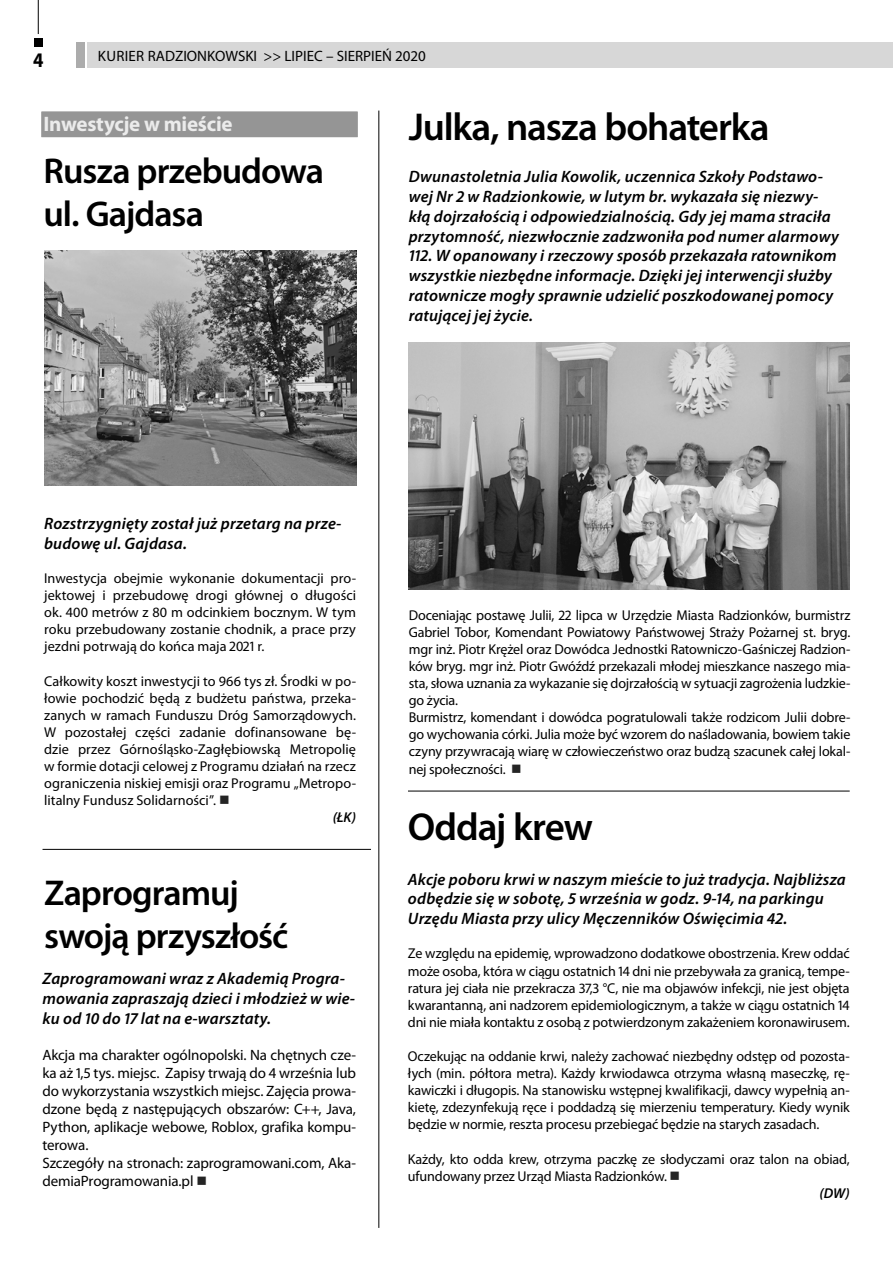
<style>
.page{position:relative;width:893px;height:1263px;background:#fff}
.page>*{position:absolute;margin:0;border:0;box-sizing:border-box;transform-origin:0 0}
.t1{font:600 39px "Myriad Pro";letter-spacing:-.03em;color:#000}
.t2{font:600 36px/43.2px "Myriad Pro";letter-spacing:-.03em;color:#000}
.t3{font:700 21px "Myriad Pro";letter-spacing:-.015em;color:#ebebeb}
.t4{font:700 20.85px "Myriad Pro";color:#000;scale:.9 1}
.t5{font:italic 600 16.5px/19.8px "Myriad Pro";letter-spacing:.01em;color:#000}
.t6{font:15px/18px "Myriad Pro";letter-spacing:-.01em;color:#000}
.t7{font:14.25px/17.1px "Myriad Pro";letter-spacing:-.01em;color:#000;text-align:justify}
.t8{font:italic 600 14.25px "Myriad Pro";color:#000}
.s1{color:#242424}
</style>
<div class="page">
<div style="left:87px;top:43px;width:806px;height:25px;background:#d7d7d7"></div>
<div style="left:77px;top:43px;width:8px;height:25px;background:#acacac"></div>
<hr style="left:38px;top:0;width:1px;height:34px;background:#000">
<div style="left:34px;top:38px;width:9px;height:9px;background:#000"></div>
<div style="left:41px;top:112px;width:317px;height:25px;background:#959595"></div>
<hr style="left:379px;top:111px;width:1px;height:1117px;background:#000">
<hr style="left:408px;top:791px;width:442px;height:1px;background:#000">
<img style="left:409px;top:342px;width:441px;height:248px">
<img style="left:44px;top:251px;width:312px;height:234px">
<hr style="left:43px;top:849px;width:328px;height:1px;background:#000">
<h3 class="t4" style="left:33px;top:46px;width:13px">4</h3>
<p class="t6" style="left:98px;top:47px;width:329px">KURIER RADZIONKOWSKI &gt;&gt; LIPIEC – SIERPIEŃ 2020</p>
<h3 class="t3" style="left:44px;top:110px;width:190px">Inwestycje w mieście</h3>
<h2 class="t2" style="left:44px;top:149px;width:282px">Rusza przebudowa ul. Gajdasa</h2>
<h1 class="t1" style="left:409px;top:102px;width:362px">Julka, nasza bohaterka</h1>
<p class="t5" style="left:409px;top:166px;width:432px">Dwunastoletnia Julia Kowolik, uczennica Szkoły Podstawo&shy;wej Nr 2 w Radzionkowie, w lutym br. wykazała się niezwy&shy;kłą dojrzałością i odpowiedzialnością. Gdy jej mama straciła przytomność, niezwłocznie zadzwoniła pod numer alarmowy 112. W opanowany i rzeczowy sposób przekazała ratownikom wszystkie niezbędne informacje. Dzięki jej interwencji służby ratownicze mogły sprawnie udzielić poszkodowanej pomocy ratującej jej życie.</p>
<p class="t5" style="left:44px;top:513px;width:299px">Rozstrzygnięty został już przetarg na prze&shy;budowę ul. Gajdasa.</p>
<p class="t7" style="left:44px;top:569px;width:313px">Inwestycja obejmie wykonanie dokumentacji pro&shy;jektowej i przebudowę drogi głównej o długości ok. 400 metrów z 80 m odcinkiem bocznym. W tym roku przebudowany zostanie chodnik, a prace przy jezdni potrwają do końca maja 2021 r.</p>
<p class="t7" style="left:44px;top:672px;width:313px">Całkowity koszt inwestycji to 966 tys zł. Środki w po-</p>
<p class="t7" style="left:44px;top:689px;width:313px">łowie pochodzić będą z budżetu państwa, przeka-</p>
<p class="t7" style="left:44px;top:706px;width:313px">zanych w ramach Funduszu Dróg Samorządowych.</p>
<p class="t7" style="left:44px;top:723px;width:313px">W pozostałej części zadanie dofinansowane bę-</p>
<p class="t7" style="left:44px;top:740px;width:313px">dzie przez Górnośląsko-Zagłębiowską Metropolię</p>
<p class="t7" style="left:44px;top:758px;width:313px">w formie dotacji celowej z Programu działań na rzecz</p>
<p class="t7" style="left:44px;top:775px;width:313px">ograniczenia niskiej emisji oraz Programu „Metropo-</p>
<p class="t7" style="left:44px;top:792px;width:187px">litalny Fundusz Solidarności”. <span class="s1">■</span></p>
<p class="t8" style="left:333px;top:809px;width:25px">(ŁK)</p>
<h2 class="t2" style="left:44px;top:870px;width:246px">Zaprogramuj swoją przyszłość</h2>
<p class="t5" style="left:43px;top:968px;width:314px">Zaprogramowani wraz z Akademią Progra&shy;mowania zapraszają dzieci i młodzież w wie&shy;ku od 10 do 17 lat na e-warsztaty.</p>
<p class="t6" style="left:43px;top:1045px;width:315px">Akcja ma charakter ogólnopolski. Na chętnych cze&shy;ka aż 1,5 tys. miejsc. Zapisy trwają do 4 września lub do wykorzystania wszystkich miejsc. Zajęcia prowa&shy;dzone będą z następujących obszarów: C++, Java, Python, aplikacje webowe, Roblox, grafika kompu&shy;terowa.<br>Szczegóły na stronach: zaprogramowani.com, Aka&shy;demiaProgramowania.pl <span class="s1">■</span></p>
<p class="t7" style="left:409px;top:606px;width:443px;text-align:left">Doceniając postawę Julii, 22 lipca w Urzędzie Miasta Radzionków, burmistrz Gabriel Tobor, Komendant Powiatowy Państwowej Straży Pożarnej st. bryg. mgr inż. Piotr Krężel oraz Dowódca Jednostki Ratowniczo-Gaśniczej Radzion&shy;ków bryg. mgr inż. Piotr Gwóźdź przekazali młodej mieszkance naszego mia&shy;sta, słowa uznania za wykazanie się dojrzałością w sytuacji zagrożenia ludzkie&shy;go życia.<br>Burmistrz, komendant i dowódca pogratulowali także rodzicom Julii dobre&shy;go wychowania córki. Julia może być wzorem do naśladowania, bowiem takie czyny przywracają wiarę w człowieczeństwo oraz budzą szacunek całej lokal&shy;nej społeczności. <span class="s1">■</span></p>
<h1 class="t1" style="left:408px;top:802px;width:186px">Oddaj krew</h1>
<p class="t5" style="left:408px;top:869px;width:439px">Akcje poboru krwi w naszym mieście to już tradycja. Najbliższa odbędzie się w sobotę, 5 września w godz. 9-14, na parkingu<br>Urzędu Miasta przy ulicy Męczenników Oświęcimia 42.</p>
<p class="t7" style="left:408px;top:945px;width:443px">Ze względu na epidemię, wprowadzono dodatkowe obostrzenia. Krew oddać może osoba, która w ciągu ostatnich 14 dni nie przebywała za granicą, tempe&shy;ratura jej ciała nie przekracza 37,3 °C, nie ma objawów infekcji, nie jest objęta kwarantanną, ani nadzorem epidemiologicznym, a także w ciągu ostatnich 14 dni nie miała kontaktu z osobą z potwierdzonym zakażeniem koronawirusem.</p>
<p class="t7" style="left:408px;top:1047px;width:443px">Oczekując na oddanie krwi, należy zachować niezbędny odstęp od pozosta&shy;łych (min. półtora metra). Każdy krwiodawca otrzyma własną maseczkę, rę&shy;kawiczki i długopis. Na stanowisku wstępnej kwalifikacji, dawcy wypełnią an&shy;kietę, zdezynfekują ręce i poddadzą się mierzeniu temperatury. Kiedy wynik będzie w normie, reszta procesu przebiegać będzie na starych zasadach.</p>
<p class="t7" style="left:408px;top:1150px;width:443px">Każdy, kto odda krew, otrzyma paczkę ze słodyczami oraz talon na obiad,</p>
<p class="t7" style="left:408px;top:1167px;width:274px">ufundowany przez Urząd Miasta Radzionków. <span class="s1">■</span></p>
<p class="t8" style="left:819px;top:1184px;width:32px">(DW)</p>
</div>
